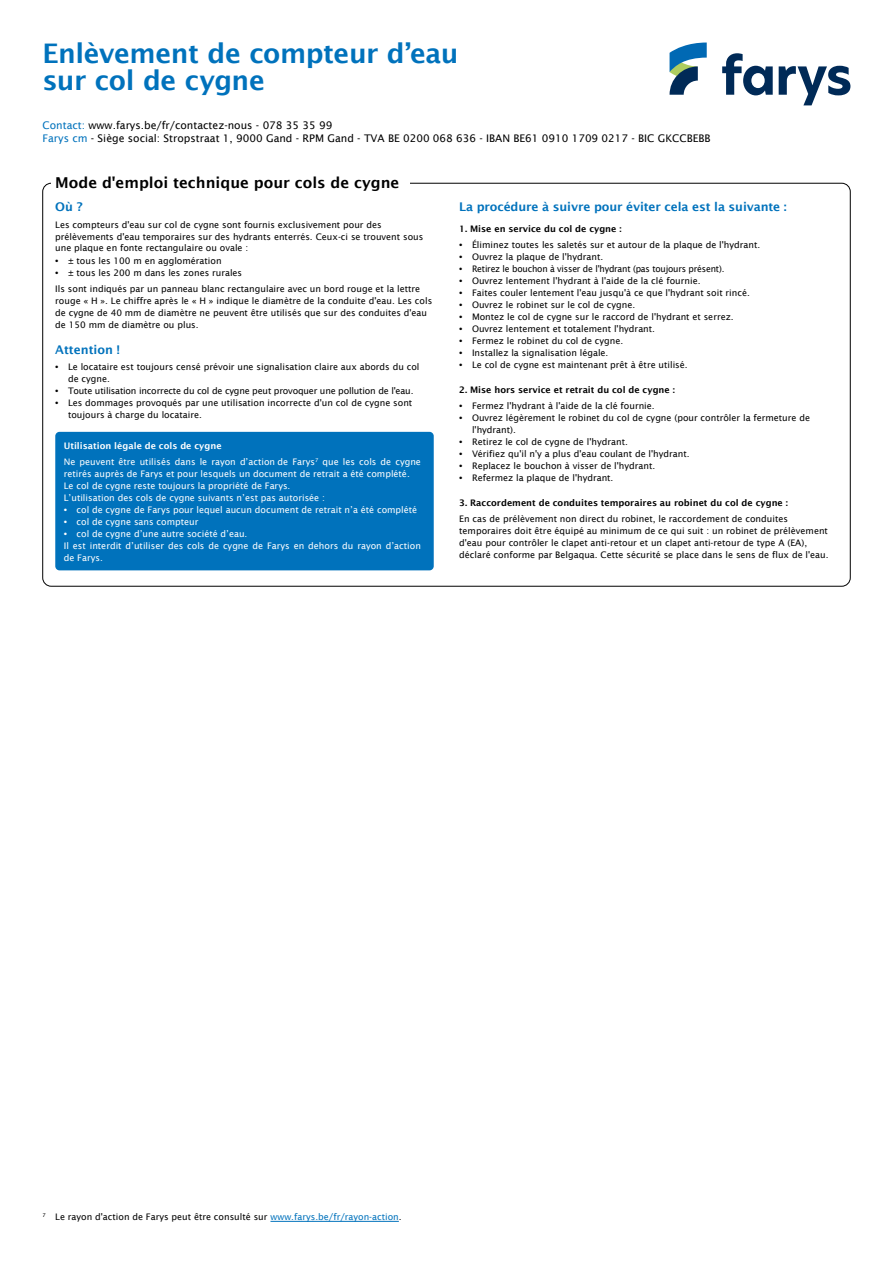
<style>
.page{position:relative;width:893px;height:1263px;background:#fff}
.page>*{position:absolute;margin:0;border:0;box-sizing:border-box;transform-origin:0 0}
.t1{font:600 27px/27px "Lucida Sans";letter-spacing:-.02em;color:#0072bc}
.t2{font:600 15px "Lucida Sans";color:#000}
.t3{font:600 12px "Lucida Sans";letter-spacing:-.01em;color:#0072bc}
.t4{font:10.5px/13.5px "Lucida Sans";color:#000}
.t5{font:9px/12px "Lucida Sans";color:#000}
.t6{font:9px/12px "Lucida Sans";color:#fff}
.t7{font:600 9px "Lucida Sans";color:#000}
.t8{font:9px "Lucida Sans";letter-spacing:-.02em;color:#000}
.t9{font:9px "Lucida Sans";letter-spacing:-.02em;color:#000;scale:.96 1}
.s1{color:#0072bc}
.s2{font-family:"Myriad Pro";font-size:12px}
.s3{font-weight:600}
</style>
<div class="page">
<hr style="left:270px;top:1221px;width:129px;height:1px;background:#0072bc">
<div style="left:55px;top:432px;width:379px;height:138px;background:#0072bc;border-radius:4px"></div>
<svg style="left:722px;top:53px;width:51px;height:42px"></svg>
<svg style="left:779px;top:66px;width:71px;height:39px"></svg>
<svg style="left:670px;top:43px;width:37px;height:52px"></svg>
<h1 class="t1" style="left:43px;top:40px;width:418px">Enlèvement de compteur d’eau sur col de cygne</h1>
<p class="t4" style="left:43px;top:118px;width:670px"><span class="s1">Contact:</span> www.farys.be/fr/contactez-nous - 078 35 35 99<br><span class="s1">Farys cm</span> - Siège social: Stropstraat 1, 9000 Gand - RPM Gand - TVA BE 0200 068 636 - IBAN BE61 0910 1709 0217 - BIC GKCCBEBB</p>
<h2 class="t2" style="left:55px;top:174px;width:346px">Mode d'emploi technique pour cols de cygne</h2>
<h3 class="t3" style="left:55px;top:200px;width:29px">Où ?</h3>
<p class="t5" style="left:55px;top:218px;width:370px">Les compteurs d'eau sur col de cygne sont fournis exclusivement pour des prélèvements d'eau temporaires sur des hydrants enterrés. Ceux-ci se trouvent sous une plaque en fonte rectangulaire ou ovale :</p>
<p class="t5" style="left:55px;top:254px;width:168px"><span class="s2">•</span> ± tous les 100 m en agglomération</p>
<p class="t5" style="left:55px;top:264px;width:366px;line-height:16.2px"><span class="s2">•</span> ± tous les 200 m dans les zones rurales<br>Ils sont indiqués par un panneau blanc rectangulaire avec un bord rouge et la lettre</p>
<p class="t5" style="left:55px;top:294px;width:378px">rouge « H ». Le chiffre après le « H » indique le diamètre de la conduite d'eau. Les cols de cygne de 40 mm de diamètre ne peuvent être utilisés que sur des conduites d'eau de 150 mm de diamètre ou plus.</p>
<h3 class="t3" style="left:55px;top:343px;width:66px">Attention !</h3>
<p class="t5" style="left:68px;top:361px;width:353px;text-indent:-13px"><span class="s2">•</span> Le locataire est toujours censé prévoir une signalisation claire aux abords du col de cygne.</p>
<p class="t8" style="left:55px;top:386px;width:360px"><span class="s2">•</span> Toute utilisation incorrecte du col de cygne peut provoquer une pollution de l'eau.</p>
<p class="t5" style="left:68px;top:397px;width:346px;text-indent:-13px"><span class="s2">•</span> Les dommages provoqués par une utilisation incorrecte d'un col de cygne sont toujours à charge du locataire.</p>
<p class="t6" style="left:64px;top:437px;width:359px;line-height:16.2px"><span class="s3">Utilisation légale de cols de cygne<br></span>Ne peuvent être utilisés dans le rayon d’action de Farys<sup>7</sup> que les cols de cygne</p>
<p class="t6" style="left:64px;top:468px;width:348px">retirés auprès de Farys et pour lesquels un document de retrait a été complété.<br>Le col de cygne reste toujours la propriété de Farys.<br>L’utilisation des cols de cygne suivants n’est pas autorisée :</p>
<p class="t6" style="left:64px;top:504px;width:355px"><span class="s2">•</span> col de cygne de Farys pour lequel aucun document de retrait n’a été complété</p>
<p class="t6" style="left:64px;top:516px;width:136px"><span class="s2">•</span> col de cygne sans compteur</p>
<p class="t6" style="left:64px;top:528px;width:359px"><span class="s2">•</span> col de cygne d’une autre société d’eau.<br>Il est interdit d’utiliser des cols de cygne de Farys en dehors du rayon d’action de Farys.</p>
<h3 class="t3" style="left:459px;top:200px;width:329px">La procédure à suivre pour éviter cela est la suivante :</h3>
<p class="t7" style="left:459px;top:223px;width:164px">1. Mise en service du col de cygne :</p>
<p class="t5" style="left:459px;top:239px;width:303px"><span class="s2">•</span> Éliminez toutes les saletés sur et autour de la plaque de l'hydrant.</p>
<p class="t5" style="left:459px;top:251px;width:146px"><span class="s2">•</span> Ouvrez la plaque de l'hydrant.</p>
<p class="t9" style="left:459px;top:264px;width:278px"><span class="s2">•</span> Retirez le bouchon à visser de l'hydrant (pas toujours présent).</p>
<p class="t5" style="left:459px;top:275px;width:243px"><span class="s2">•</span> Ouvrez lentement l'hydrant à l'aide de la clé fournie.</p>
<p class="t5" style="left:459px;top:287px;width:292px"><span class="s2">•</span> Faites couler lentement l'eau jusqu'à ce que l'hydrant soit rincé.</p>
<p class="t5" style="left:459px;top:299px;width:178px"><span class="s2">•</span> Ouvrez le robinet sur le col de cygne.</p>
<p class="t5" style="left:459px;top:311px;width:276px"><span class="s2">•</span> Montez le col de cygne sur le raccord de l'hydrant et serrez.</p>
<p class="t5" style="left:459px;top:323px;width:197px"><span class="s2">•</span> Ouvrez lentement et totalement l'hydrant.</p>
<p class="t5" style="left:459px;top:335px;width:165px"><span class="s2">•</span> Fermez le robinet du col de cygne.</p>
<p class="t5" style="left:459px;top:347px;width:151px"><span class="s2">•</span> Installez la signalisation légale.</p>
<p class="t5" style="left:459px;top:359px;width:230px"><span class="s2">•</span> Le col de cygne est maintenant prêt à être utilisé.</p>
<p class="t7" style="left:459px;top:384px;width:217px">2. Mise hors service et retrait du col de cygne :</p>
<p class="t5" style="left:459px;top:400px;width:197px"><span class="s2">•</span> Fermez l'hydrant à l'aide de la clé fournie.</p>
<p class="t5" style="left:472px;top:412px;width:340px;text-indent:-13px"><span class="s2">•</span> Ouvrez légèrement le robinet du col de cygne (pour contrôler la fermeture de l'hydrant).</p>
<p class="t5" style="left:459px;top:436px;width:170px"><span class="s2">•</span> Retirez le col de cygne de l'hydrant.</p>
<p class="t5" style="left:459px;top:448px;width:232px"><span class="s2">•</span> Vérifiez qu'il n'y a plus d'eau coulant de l'hydrant.</p>
<p class="t5" style="left:459px;top:460px;width:198px"><span class="s2">•</span> Replacez le bouchon à visser de l'hydrant.</p>
<p class="t5" style="left:459px;top:472px;width:156px"><span class="s2">•</span> Refermez la plaque de l'hydrant.</p>
<p class="t7" style="left:459px;top:497px;width:330px">3. Raccordement de conduites temporaires au robinet du col de cygne :</p>
<p class="t5" style="left:459px;top:513px;width:371px">En cas de prélèvement non direct du robinet, le raccordement de conduites temporaires doit être équipé au minimum de ce qui suit : un robinet de prélèvement d'eau pour contrôler le clapet anti-retour et un clapet anti-retour de type A (EA), déclaré conforme par Belgaqua. Cette sécurité se place dans le sens de flux de l'eau.</p>
<p class="t5" style="left:43px;top:1211px;width:361px"><sup>7</sup> Le rayon d'action de Farys peut être consulté sur <span class="s1">www.farys.be/fr/rayon-action</span>.</p>
</div>
